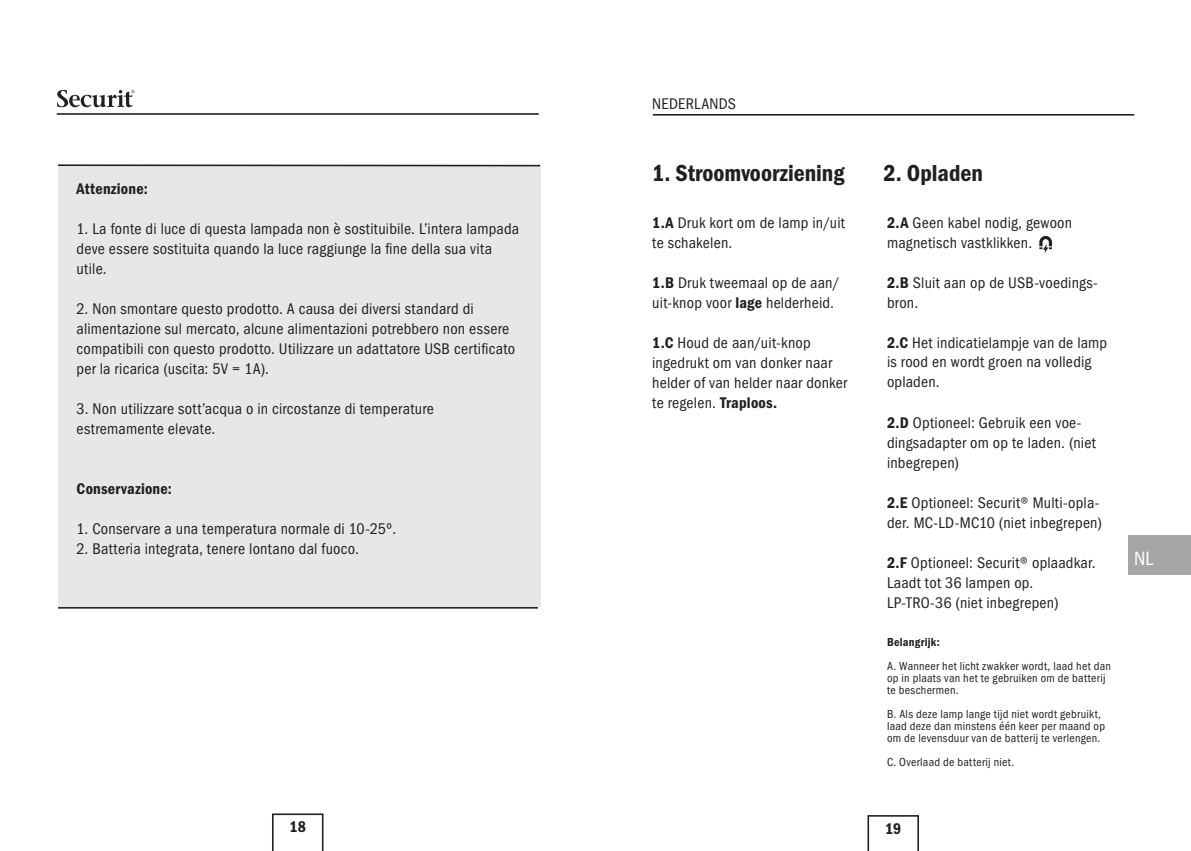
<style>
.page{position:relative;width:1191px;height:851px;background:#fff}
.page>*{position:absolute;margin:0;border:0;box-sizing:border-box;transform-origin:0 0}
.t1{font:24px "ITC Franklin Gothic Std Dm Cd";color:#231f20}
.t2{font:condensed 20px "ITC Franklin Gothic Std";color:#fff}
.t3{font:condensed 16px/20px "ITC Franklin Gothic Std";letter-spacing:.015em;color:#231f20}
.t4{font:16px "ITC Franklin Gothic Std Dm Cd";letter-spacing:.015em;color:#231f20}
.t5{font:condensed 12px/12px "ITC Franklin Gothic Std";letter-spacing:.02em;color:#231f20}
.t6{font:12px "ITC Franklin Gothic Std Dm Cd";letter-spacing:.02em;color:#231f20}
.s1{font-family:"ITC Franklin Gothic Std Dm Cd";font-stretch:normal}
</style>
<div class="page">
<div style="left:58px;top:166px;width:482px;height:441px;background:#e6e7e9"></div>
<hr style="left:653px;top:114px;width:481px;height:2px;background:#231f20">
<svg style="left:867px;top:815px;width:52px;height:35px"></svg>
<hr style="left:57px;top:113px;width:482px;height:2px;background:#231f20">
<svg style="left:57px;top:90px;width:78px;height:17px"></svg>
<svg style="left:272px;top:813px;width:51px;height:37px"></svg>
<hr style="left:58px;top:607px;width:480px;height:1px;background:#231f20">
<hr style="left:58px;top:164px;width:482px;height:2px;background:#231f20">
<div style="left:1128px;top:535px;width:63px;height:39px;background:#a7a6a6"></div>
<svg style="left:1039px;top:236px;width:13px;height:16px"></svg>
<p class="t4" style="left:77px;top:180px;width:73px">Attenzione:</p>
<p class="t3" style="left:77px;top:219px;width:444px">1. La fonte di luce di questa lampada non è sostituibile. L’intera lampada deve essere sostituita quando la luce raggiunge la fine della sua vita utile.</p>
<p class="t3" style="left:77px;top:299px;width:440px">2. Non smontare questo prodotto. A causa dei diversi standard di alimentazione sul mercato, alcune alimentazioni potrebbero non essere compatibili con questo prodotto. Utilizzare un adattatore USB certificato per la ricarica (uscita: 5V = 1A).</p>
<p class="t3" style="left:77px;top:399px;width:359px">3. Non utilizzare sott’acqua o in circostanze di temperature estremamente elevate.</p>
<p class="t4" style="left:77px;top:480px;width:97px">Conservazione:</p>
<p class="t3" style="left:77px;top:519px;width:321px">1. Conservare a una temperatura normale di 10-25º.</p>
<p class="t3" style="left:77px;top:539px;width:284px">2. Batteria integrata, tenere lontano dal fuoco.</p>
<p class="t3" style="left:652px;top:94px;width:85px">NEDERLANDS</p>
<h1 class="t1" style="left:652px;top:159px;width:194px">1. Stroomvoorziening</h1>
<h1 class="t1" style="left:883px;top:159px;width:101px">2. Opladen</h1>
<p class="t3" style="left:652px;top:212px;width:194px"><span class="s1">1.A</span> Druk kort om de lamp in/uit te schakelen.</p>
<p class="t3" style="left:652px;top:272px;width:189px"><span class="s1">1.B</span> Druk tweemaal op de aan/ uit-knop voor <span class="s1">lage</span> helderheid.</p>
<p class="t3" style="left:652px;top:332px;width:197px"><span class="s1">1.C</span> Houd de aan/uit-knop ingedrukt om van donker naar helder of van helder naar donker te regelen. <span class="s1">Traploos.</span></p>
<p class="t3" style="left:887px;top:213px;width:187px"><span class="s1">2.A</span> Geen kabel nodig, gewoon magnetisch vastklikken.</p>
<p class="t3" style="left:887px;top:273px;width:212px"><span class="s1">2.B</span> Sluit aan op de USB-voedings&shy;bron.</p>
<p class="t3" style="left:887px;top:333px;width:222px"><span class="s1">2.C</span> Het indicatielampje van de lamp is rood en wordt groen na volledig opladen.</p>
<p class="t3" style="left:887px;top:412px;width:210px"><span class="s1">2.D</span> Optioneel: Gebruik een voe&shy;dingsadapter om op te laden. (niet inbegrepen)</p>
<p class="t3" style="left:887px;top:492px;width:216px"><span class="s1">2.E</span> Optioneel: Securit® Multi-opla&shy;der. MC-LD-MC10 (niet inbegrepen)</p>
<p class="t3" style="left:887px;top:552px;width:210px"><span class="s1">2.F</span> Optioneel: Securit® oplaadkar.<br>Laadt tot 36 lampen op.<br>LP-TRO-36 (niet inbegrepen)</p>
<p class="t6" style="left:887px;top:635px;width:54px">Belangrijk:</p>
<p class="t5" style="left:887px;top:660px;width:225px">A. Wanneer het licht zwakker wordt, laad het dan op in plaats van het te gebruiken om de batterij te beschermen.</p>
<p class="t5" style="left:887px;top:708px;width:220px">B. Als deze lamp lange tijd niet wordt gebruikt, laad deze dan minstens één keer per maand op om de levensduur van de batterij te verlengen.</p>
<p class="t5" style="left:887px;top:756px;width:129px">C. Overlaad de batterij niet.</p>
<p class="t4" style="left:289px;top:817px;width:18px">18</p>
<p class="t4" style="left:885px;top:819px;width:18px">19</p>
<p class="t2" style="left:1134px;top:547px;width:21px">NL</p>
</div>
